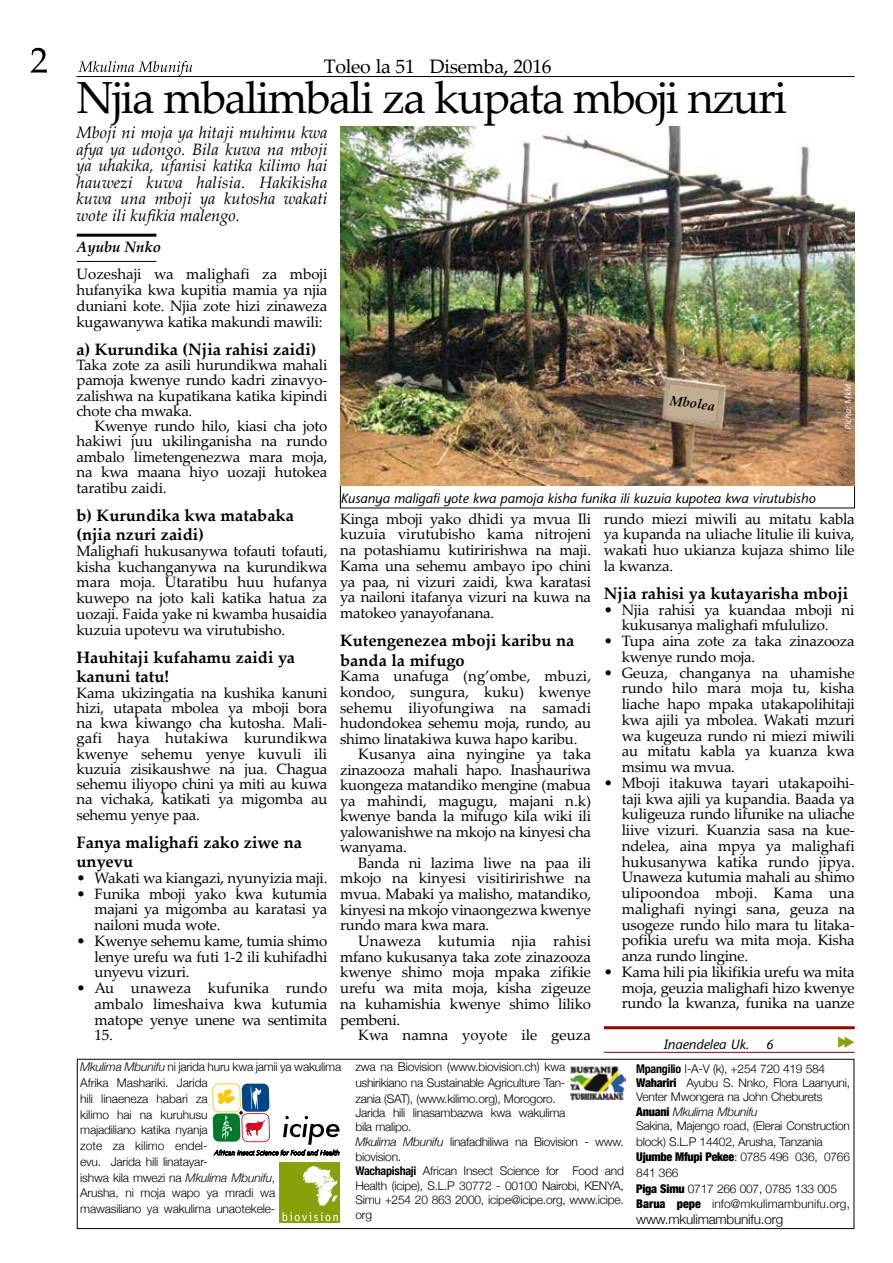
<style>
.page{position:relative;width:893px;height:1263px;background:#fff}
.page>*{position:absolute;margin:0;border:0;box-sizing:border-box;transform-origin:0 0}
.t1{font:45px "Palatino Linotype";letter-spacing:-.04em;color:#000}
.t2{font:19.5px "Palatino Linotype";letter-spacing:-.015em;color:#000}
.t3{font:700 16.5px/19.5px "Palatino Linotype";color:#000}
.t4{font:italic 16.5px/16.5px "Palatino Linotype";color:#000;text-align:justify}
.t5{font:15px/15.8px "Palatino Linotype";letter-spacing:-.015em;color:#000;text-align:justify}
.t6{font:15px "Palatino Linotype";letter-spacing:.005em;color:#000}
.t7{font:15px "Palatino Linotype";letter-spacing:.01em;color:#000}
.t8{font:italic 700 15px "Palatino Linotype";color:#000}
.t9{font:italic 500 13.5px "Ruim Stone Sans";color:#000}
.t10{font:300 13.5px "Helvetica Neue";letter-spacing:-.015em;color:#000}
.t11{font:italic 700 13.5px "Palatino Linotype";color:#000}
.t12{font:300 12px/15.8px "Helvetica Neue";letter-spacing:-.02em;color:#000}
.t13{font:italic 500 9px "Ruim Stone Sans";color:#fff}
.s1{font-style:italic}
.s2{font-weight:700;font-stretch:condensed}
.s3{font-weight:900;font-stretch:condensed}
</style>
<div class="page">
<div style="left:77px;top:1059px;width:777px;height:170px;border:1px solid #000"></div>
<hr style="left:77px;top:76px;width:778px;height:1px;background:#000">
<svg style="left:31px;top:48px;width:16px;height:25px"></svg>
<div style="left:280px;top:1163px;width:60px;height:60px;background:#86a20b"></div>
<svg style="left:283px;top:1212px;width:55px;height:9px"></svg>
<img style="left:303px;top:1165px;width:35px;height:41px">
<svg style="left:78px;top:61px;width:114px;height:15px"></svg>
<img style="left:570px;top:1066px;width:55px;height:35px">
<svg style="left:212px;top:1083px;width:127px;height:72px"></svg>
<hr style="left:77px;top:234px;width:79px;height:3px;background:#000">
<hr style="left:77px;top:261px;width:79px;height:1px;background:#000">
<hr style="left:604px;top:1026px;width:251px;height:3px;background:#960000">
<hr style="left:604px;top:1052px;width:251px;height:1px;background:#960000">
<svg style="left:838px;top:1036px;width:16px;height:12px"></svg>
<img style="left:340px;top:126px;width:515px;height:360px">
<svg style="left:666px;top:384px;width:53px;height:38px;background:#bfaa8e"></svg>
<h2 class="t2" style="left:324px;top:53px;width:229px">Toleo la 51 Disemba, 2016</h2>
<h1 class="t1" style="left:77px;top:66px;width:712px">Njia mbalimbali za kupata mboji nzuri</h1>
<p class="t4" style="left:77px;top:124px;width:252px">Mboji ni moja ya hitaji muhimu kwa afya ya udongo. Bila kuwa na mboji ya uhakika, ufanisi katika kilimo hai hauwezi kuwa halisia. Hakikisha kuwa una mboji ya kutosha wakati wote ili kufikia malengo.</p>
<p class="t8" style="left:77px;top:236px;width:86px">Ayubu Nnko</p>
<p class="t5" style="left:77px;top:266px;width:252px">Uozeshaji wa malighafi za mboji hufanyika kwa kupitia mamia ya njia duniani kote. Njia zote hizi zinaweza kugawanywa katika makundi mawili:</p>
<p class="t3" style="left:77px;top:339px;width:241px">a) Kurundika (Njia rahisi zaidi)</p>
<p class="t5" style="left:77px;top:357px;width:252px;line-height:15.3px">Taka zote za asili hurundikwa mahali pamoja kwenye rundo kadri zinavyo&shy;zalishwa na kupatikana katika kipindi chote cha mwaka.</p>
<p class="t5" style="left:77px;top:418px;width:252px;line-height:15.3px;text-indent:18px">Kwenye rundo hilo, kiasi cha joto hakiwi juu ukilinganisha na rundo ambalo limetengenezwa mara moja, na kwa maana hiyo uozaji hutokea taratibu zaidi.</p>
<p class="t3" style="left:77px;top:505px;width:219px">b) Kurundika kwa matabaka (njia nzuri zaidi)</p>
<p class="t5" style="left:77px;top:542px;width:252px">Malighafi hukusanywa tofauti tofauti, kisha kuchanganywa na kurundikwa mara moja. Utaratibu huu hufanya kuwepo na joto kali katika hatua za uozaji. Faida yake ni kwamba husaidia kuzuia upotevu wa virutubisho.</p>
<p class="t3" style="left:77px;top:647px;width:220px">Hauhitaji kufahamu zaidi ya kanuni tatu!</p>
<p class="t5" style="left:77px;top:684px;width:252px;line-height:15.3px">Kama ukizingatia na kushika kanuni hizi, utapata mbolea ya mboji bora na kwa kiwango cha kutosha. Mali&shy;gafi haya hutakiwa kurundikwa kwenye sehemu yenye kuvuli ili kuzuia zisikaushwe na jua. Chagua sehemu iliyopo chini ya miti au kuwa na vichaka, katikati ya migomba au sehemu yenye paa.</p>
<p class="t3" style="left:77px;top:832px;width:227px">Fanya malighafi zako ziwe na unyevu</p>
<p class="t5" style="left:77px;top:869px;width:252px">• Wakati wa kiangazi, nyunyizia maji.</p>
<p class="t5" style="left:95px;top:885px;width:234px;text-indent:-18px">• Funika mboji yako kwa kutumia majani ya migomba au karatasi ya nailoni muda wote.</p>
<p class="t5" style="left:95px;top:932px;width:234px;text-indent:-18px">• Kwenye sehemu kame, tumia shimo lenye urefu wa futi 1-2 ili kuhifadhi unyevu vizuri.</p>
<p class="t5" style="left:95px;top:980px;width:234px;text-indent:-18px">• Au unaweza kufunika rundo ambalo limeshaiva kwa kutumia matope yenye unene wa sentimita 15.</p>
<p class="t13" style="left:842px;top:430px;width:47px;rotate:-90deg">Picha: MkM</p>
<p class="t11" style="left:671px;top:391px;width:47px;rotate:7deg">Mbolea</p>
<p class="t9" style="left:341px;top:490px;width:476px">Kusanya maligafi yote kwa pamoja kisha funika ili kuzuia kupotea kwa virutubisho</p>
<p class="t5" style="left:340px;top:510px;width:252px">Kinga mboji yako dhidi ya mvua Ili kuzuia virutubisho kama nitrojeni na potashiamu kutiririshwa na maji.<br>Kama una sehemu ambayo ipo chini ya paa, ni vizuri zaidi, kwa karatasi ya nailoni itafanya vizuri na kuwa na matokeo yanayofanana.</p>
<p class="t3" style="left:340px;top:630px;width:236px">Kutengenezea mboji karibu na banda la mifugo</p>
<p class="t6" style="left:340px;top:666px;width:252px">Kama unafuga (ng’ombe, mbuzi,</p>
<p class="t6" style="left:340px;top:681px;width:252px">kondoo, sungura, kuku) kwenye</p>
<p class="t6" style="left:340px;top:697px;width:252px">sehemu iliyofungiwa na samadi</p>
<p class="t5" style="left:340px;top:715px;width:252px">hudondokea sehemu moja, rundo, au</p>
<p class="t5" style="left:340px;top:730px;width:239px">shimo linatakiwa kuwa hapo karibu.</p>
<p class="t5" style="left:358px;top:746px;width:234px">Kusanya aina nyingine ya taka</p>
<p class="t5" style="left:340px;top:761px;width:252px">zinazooza mahali hapo. Inashauriwa</p>
<p class="t5" style="left:340px;top:777px;width:252px">kuongeza matandiko mengine (mabua</p>
<p class="t5" style="left:340px;top:792px;width:252px">ya mahindi, magugu, majani n.k)</p>
<p class="t5" style="left:340px;top:808px;width:252px">kwenye banda la mifugo kila wiki ili</p>
<p class="t5" style="left:340px;top:823px;width:252px">yalowanishwe na mkojo na kinyesi cha</p>
<p class="t5" style="left:340px;top:839px;width:68px">wanyama.</p>
<p class="t5" style="left:358px;top:854px;width:234px">Banda ni lazima liwe na paa ili</p>
<p class="t5" style="left:340px;top:870px;width:252px">mkojo na kinyesi visitiririshwe na</p>
<p class="t5" style="left:340px;top:885px;width:252px">mvua. Mabaki ya malisho, matandiko,</p>
<p class="t5" style="left:340px;top:901px;width:252px">kinyesi na mkojo vinaongezwa kwenye</p>
<p class="t5" style="left:340px;top:916px;width:151px">rundo mara kwa mara.</p>
<p class="t7" style="left:358px;top:930px;width:234px">Unaweza kutumia njia rahisi</p>
<p class="t5" style="left:340px;top:948px;width:252px">mfano kukusanya taka zote zinazooza</p>
<p class="t5" style="left:340px;top:964px;width:252px">kwenye shimo moja mpaka zifikie</p>
<p class="t5" style="left:340px;top:979px;width:252px">urefu wa mita moja, kisha zigeuze</p>
<p class="t5" style="left:340px;top:995px;width:252px">na kuhamishia kwenye shimo liliko</p>
<p class="t5" style="left:340px;top:1011px;width:62px">pembeni.</p>
<p class="t6" style="left:358px;top:1024px;width:234px">Kwa namna yoyote ile geuza</p>
<p class="t5" style="left:604px;top:510px;width:252px">rundo miezi miwili au mitatu kabla ya kupanda na uliache litulie ili kuiva, wakati huo ukianza kujaza shimo lile la kwanza.</p>
<p class="t3" style="left:604px;top:583px;width:246px">Njia rahisi ya kutayarisha mboji</p>
<p class="t5" style="left:604px;top:601px;width:252px;text-align:center">• Njia rahisi ya kuandaa mboji ni kukusanya malighafi mfululizo.</p>
<p class="t5" style="left:622px;top:632px;width:234px;text-indent:-18px">• Tupa aina zote za taka zinazooza kwenye rundo moja.</p>
<p class="t5" style="left:622px;top:664px;width:234px;text-indent:-18px">• Geuza, changanya na uhamishe rundo hilo mara moja tu, kisha liache hapo mpaka utakapolihitaji kwa ajili ya mbolea. Wakati mzuri wa kugeuza rundo ni miezi miwili au mitatu kabla ya kuanza kwa msimu wa mvua.</p>
<p class="t5" style="left:622px;top:774px;width:234px;text-indent:-18px">• Mboji itakuwa tayari utakapoihi&shy;taji kwa ajili ya kupandia. Baada ya kuligeuza rundo lifunike na uliache liive vizuri. Kuanzia sasa na kue&shy;ndelea, aina mpya ya malighafi hukusanywa katika rundo jipya.<br>Unaweza kutumia mahali au shimo ulipoondoa mboji. Kama una malighafi nyingi sana, geuza na usogeze rundo hilo mara tu litaka&shy;pofikia urefu wa mita moja. Kisha anza rundo lingine.</p>
<p class="t5" style="left:622px;top:963px;width:234px;text-indent:-18px">• Kama hili pia likifikia urefu wa mita moja, geuzia malighafi hizo kwenye rundo la kwanza, funika na uanze</p>
<p class="t9" style="left:664px;top:1036px;width:111px">Inaendelea Uk. 6</p>
<p class="t12" style="left:355px;top:1059px;width:212px;text-align:justify">zwa na Biovision (www.biovision.ch) kwa ushirikiano na Sustainable Agriculture Tan&shy;zania (SAT), (www.kilimo.org), Morogoro.</p>
<p class="t12" style="left:355px;top:1105px;width:270px;line-height:14.5px">Jarida hili linasambazwa kwa wakulima<br>bila malipo.<br><span class="s1">Mkulima Mbunifu</span> linafadhiliwa na Biovision - www. biovision.<br><span class="s2">Wachapishaji</span> African Insect Science for Food and Health (icipe), S.L.P 30772 - 00100 Nairobi, KENYA, Simu +254 20 863 2000, icipe@icipe.org, www.icipe. org</p>
<p class="t12" style="left:80px;top:1059px;width:263px"><span class="s1">Mkulima Mbunifu</span> ni jarida huru kwa jamii ya wakulima<br>Afrika Mashariki. Jarida<br>hili linaeneza habari za<br>kilimo hai na kuruhusu<br>majadiliano katika nyanja<br>zote za kilimo endel-<br>evu. Jarida hili linatayar-<br>ishwa kila mwezi na <span class="s1">Mkulima Mbunifu</span>,<br>Arusha, ni moja wapo ya mradi wa<br>mawasiliano ya wakulima unaotekele-</p>
<p class="t12" style="left:636px;top:1061px;width:215px;line-height:14.2px"><span class="s2">Mpangilio</span> I-A-V (k), +254 720 419 584<br><span class="s3">Wahariri</span> Ayubu S. Nnko, Flora Laanyuni, Venter Mwongera na John Cheburets <span class="s3">Anuani</span> <span class="s1">Mkulima Mbunifu<br></span>Sakina, Majengo road, (Elerai Construction</p>
<p class="t12" style="left:636px;top:1133px;width:215px">block) S.L.P 14402, Arusha, Tanzania<br><span class="s3">Ujumbe Mfupi Pekee</span>: 0785 496 036, 0766<br>841 366<br><span class="s3">Piga Simu</span> 0717 266 007, 0785 133 005<br><span class="s3">Barua pepe</span> info@mkulimambunifu.org,</p>
<p class="t10" style="left:636px;top:1211px;width:149px">www.mkulimambunifu.org</p>
</div>
